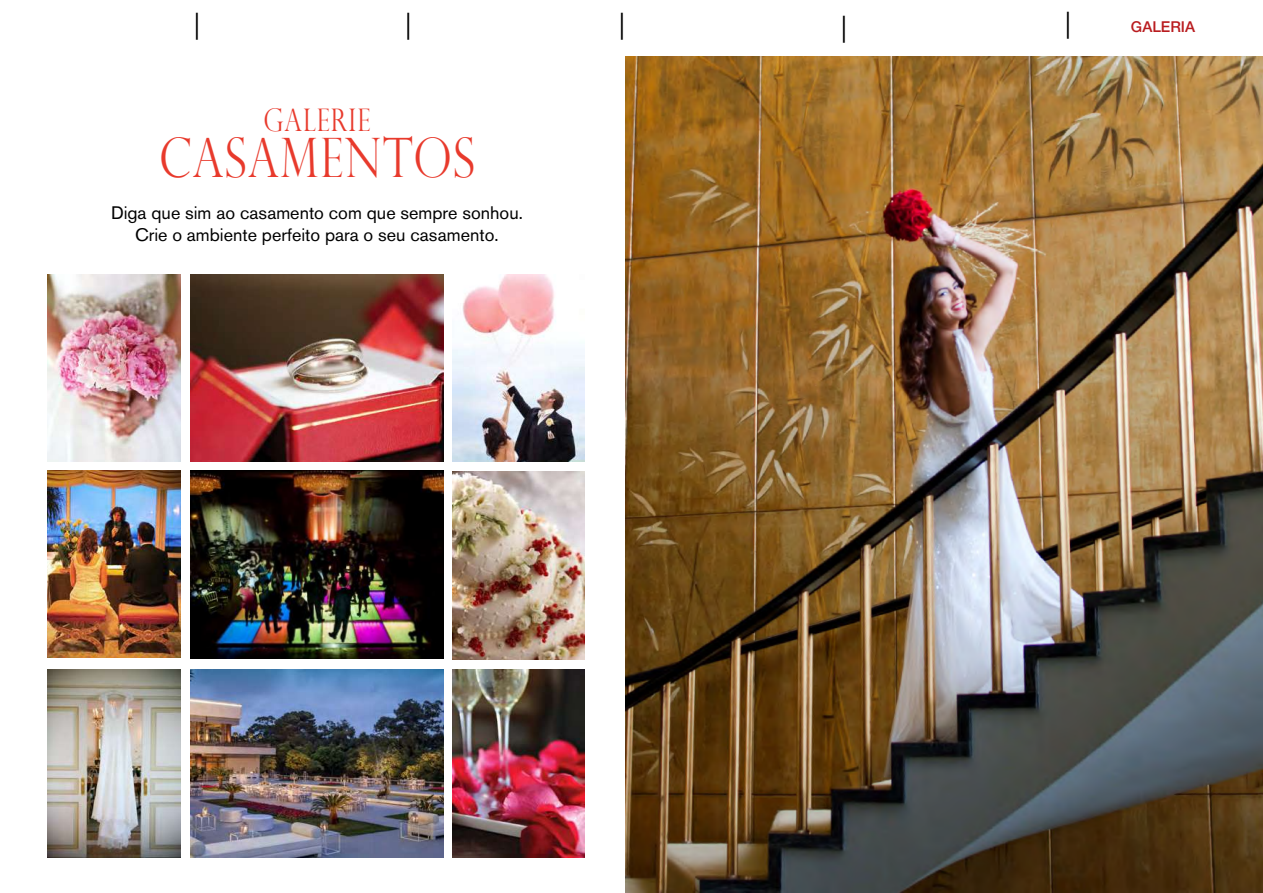
<style>
.page{position:relative;width:1263px;height:893px;background:#fff}
.page>*{position:absolute;margin:0;border:0;box-sizing:border-box;transform-origin:0 0}
.t1{font:300 54.45px "Perpetua Titling";letter-spacing:.04em;color:#e83a2c;scale:.82 1}
.t2{font:300 31.05px "Perpetua Titling";letter-spacing:.04em;color:#e83a2c;scale:.82 1}
.t3{font:27px "Minion Pro";color:#000}
.t4{font:18px/21.6px "Akzidenz Grotesk BE";color:#000;text-align:center}
.t5{font:500 15px "Helvetica Neue";color:#b91c1f}
</style>
<div class="page">
<img style="left:625px;top:56px;width:638px;height:836px">
<img style="left:191px;top:471px;width:252px;height:188px">
<img style="left:191px;top:669px;width:252px;height:189px">
<img style="left:48px;top:471px;width:133px;height:186px">
<img style="left:452px;top:275px;width:132px;height:186px">
<img style="left:191px;top:275px;width:252px;height:186px">
<img style="left:48px;top:275px;width:133px;height:186px">
<img style="left:48px;top:669px;width:133px;height:189px">
<img style="left:452px;top:471px;width:132px;height:188px">
<img style="left:452px;top:669px;width:132px;height:189px">
<h3 class="t3" style="left:194px;top:7px;width:9px">|</h3>
<h3 class="t3" style="left:405px;top:7px;width:9px">|</h3>
<h3 class="t3" style="left:618px;top:7px;width:9px">|</h3>
<h3 class="t3" style="left:840px;top:9px;width:9px">|</h3>
<h3 class="t3" style="left:1064px;top:6px;width:9px">|</h3>
<p class="t5" style="left:1131px;top:18px;width:66px">GALERIA</p>
<h2 class="t2" style="left:264px;top:101px;width:132px">GALERIE</h2>
<h1 class="t1" style="left:159px;top:125px;width:387px">CASAMENTOS</h1>
<p class="t4" style="left:111px;top:202px;width:413px">Diga que sim ao casamento com que sempre sonhou.<br>Crie o ambiente perfeito para o seu casamento.</p>
</div>
